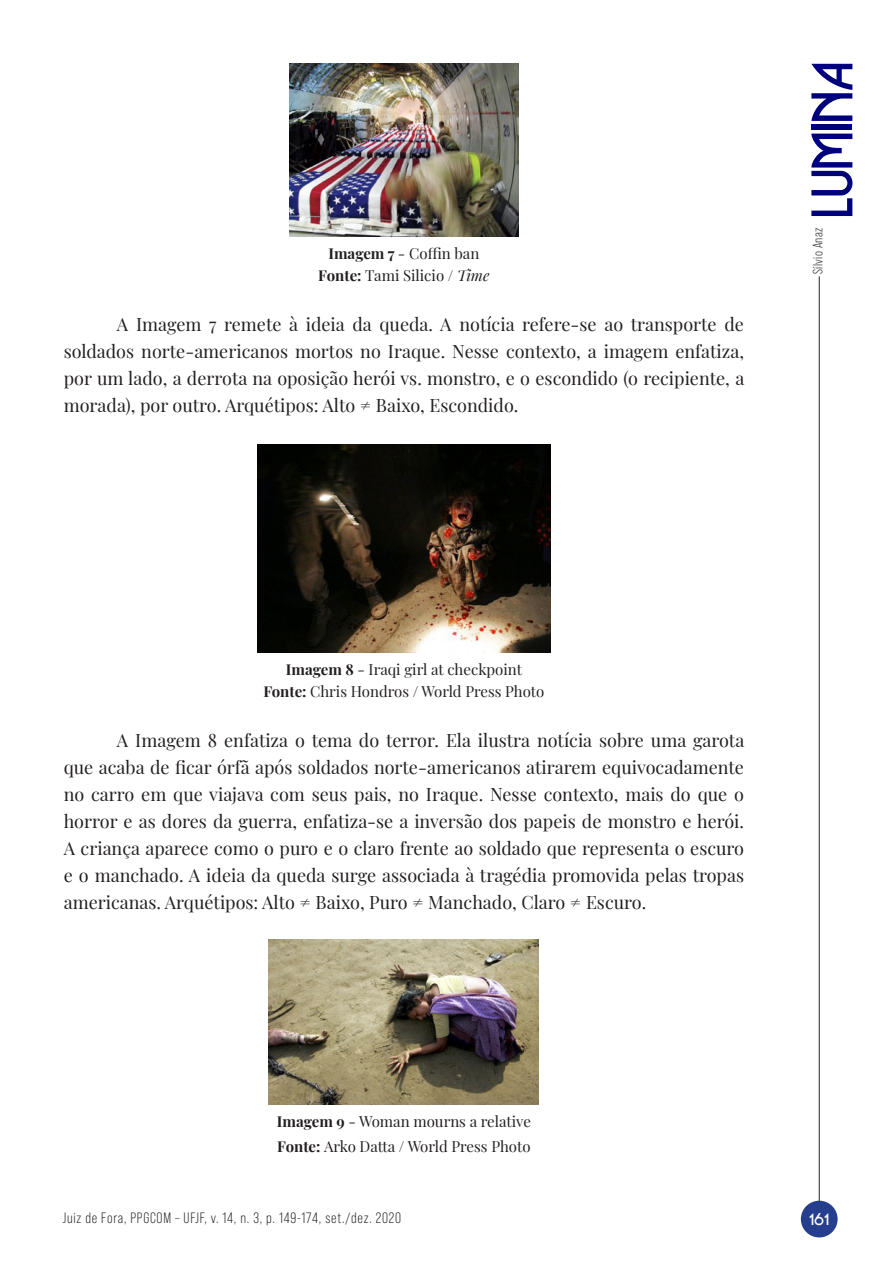
<style>
.page{position:relative;width:893px;height:1263px;background:#fff}
.page>*{position:absolute;margin:0;border:0;box-sizing:border-box;transform-origin:0 0}
.t1{font:18px/27px "Playfair Display";color:#231f20;text-align:justify}
.t2{font:16.5px "Businko";color:#fff}
.t3{font:15px "Playfair Display";color:#231f20}
.t4{font:15px "Bebas Neue Pro";letter-spacing:.05em;color:#231f20}
.t5{font:13.5px "Bebas Neue Pro";letter-spacing:.025em;color:#231f20}
.s1{font-weight:700}
.s2{font-style:italic}
</style>
<div class="page">
<hr style="left:819px;top:276px;width:1px;height:953px;background:#231f20">
<svg style="left:811px;top:134px;width:41px;height:82px"></svg>
<div style="left:811px;top:124px;width:41px;height:6px;background:#00007c"></div>
<svg style="left:811px;top:64px;width:41px;height:57px"></svg>
<div style="left:801px;top:1201px;width:37px;height:36px;background:#253f8e;border-radius:50%"></div>
<img style="left:289px;top:64px;width:230px;height:172px">
<img style="left:258px;top:445px;width:292px;height:207px">
<img style="left:269px;top:939px;width:270px;height:165px">
<p class="t3" style="left:328px;top:241px;width:153px"><span class="s1">Imagem 7</span> - Coffin ban</p>
<p class="t3" style="left:318px;top:264px;width:173px"><span class="s1">Fonte:</span> Tami Silicio / <span class="s2">Time</span></p>
<p class="t1" style="left:64px;top:309px;width:682px;text-indent:53px">A Imagem 7 remete à ideia da queda. A notícia refere-se ao transporte de soldados norte-americanos mortos no Iraque. Nesse contexto, a imagem enfatiza, por um lado, a derrota na oposição herói vs. monstro, e o escondido (o recipiente, a morada), por outro. Arquétipos: Alto ≠ Baixo, Escondido.</p>
<p class="t5" style="left:810px;top:274px;width:48px;rotate:-90deg">Sílvio Anaz</p>
<p class="t3" style="left:286px;top:657px;width:238px"><span class="s1">Imagem 8</span> - Iraqi girl at checkpoint</p>
<p class="t3" style="left:263px;top:680px;width:283px"><span class="s1">Fonte:</span> Chris Hondros / World Press Photo</p>
<p class="t1" style="left:64px;top:725px;width:682px;text-indent:53px">A Imagem 8 enfatiza o tema do terror. Ela ilustra notícia sobre uma garota que acaba de ficar órfã após soldados norte-americanos atirarem equivocadamente no carro em que viajava com seus pais, no Iraque. Nesse contexto, mais do que o horror e as dores da guerra, enfatiza-se a inversão dos papeis de monstro e herói.<br>A criança aparece como o puro e o claro frente ao soldado que representa o escuro e o manchado. A ideia da queda surge associada à tragédia promovida pelas tropas americanas. Arquétipos: Alto ≠ Baixo, Puro ≠ Manchado, Claro ≠ Escuro.</p>
<p class="t3" style="left:277px;top:1110px;width:256px"><span class="s1">Imagem 9</span> - Woman mourns a relative</p>
<p class="t3" style="left:277px;top:1134px;width:255px"><span class="s1">Fonte:</span> Arko Datta / World Press Photo</p>
<p class="t4" style="left:62px;top:1210px;width:340px">Juiz de Fora, PPGCOM – UFJF, v. 14, n. 3, p. 149-174, set./dez. 2020</p>
<p class="t2" style="left:809px;top:1209px;width:21px">161</p>
</div>
